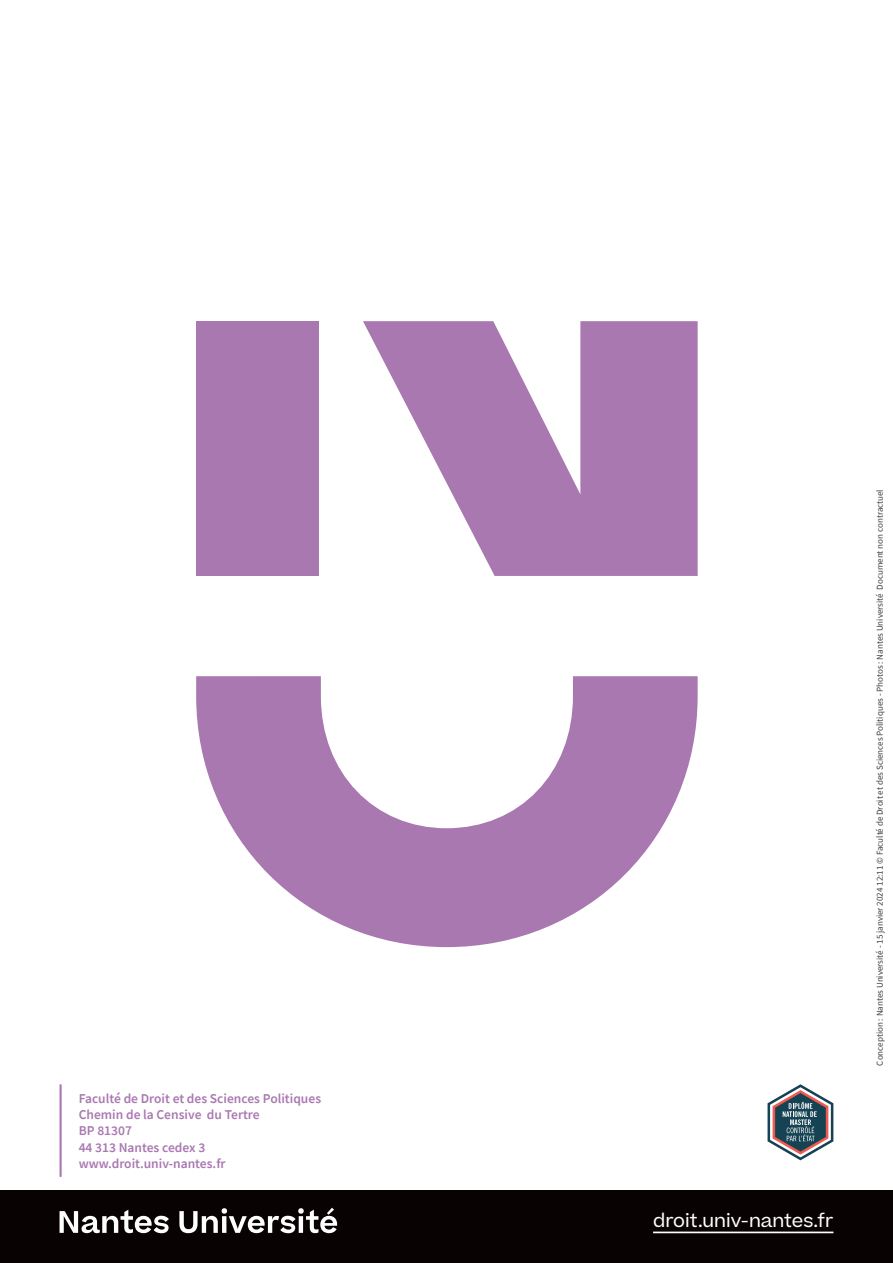
<style>
.page{position:relative;width:893px;height:1263px;background:#fff}
.page>*{position:absolute;margin:0;border:0;box-sizing:border-box;transform-origin:0 0}
.t1{font:18px "Beatrice";color:#fff}
.info_4e_couv{font:600 13.5px "Source Sans Pro";color:#a978b1}
.t2{font:9px "Source Sans Pro";color:#3a4044}
</style>
<div class="page">
<svg style="left:196px;top:676px;width:502px;height:271px;fill:#a978b1"></svg>
<svg style="left:363px;top:321px;width:335px;height:255px;fill:#a978b1"></svg>
<div style="left:196px;top:321px;width:122px;height:255px;background:#a978b1"></div>
<hr style="left:60px;top:1084px;width:2px;height:93px;background:#a978b1">
<svg style="left:767px;top:1084px;width:66px;height:76px"></svg>
<div style="left:0;top:1191px;width:893px;height:72px;background:#080302"></div>
<svg style="left:60px;top:1208px;width:277px;height:25px"></svg>
<hr style="left:653px;top:1231px;width:180px;height:2px;background:#fff">
<p class="info_4e_couv" style="left:79px;top:1090px;width:244px">Faculté de Droit et des Sciences Politiques</p>
<p class="info_4e_couv" style="left:79px;top:1106px;width:182px">Chemin de la Censive du Tertre</p>
<p class="info_4e_couv" style="left:79px;top:1122px;width:55px">BP 81307</p>
<p class="info_4e_couv" style="left:79px;top:1138px;width:128px">44 313 Nantes cedex 3</p>
<p class="info_4e_couv" style="left:79px;top:1154px;width:148px">www.droit.univ-nantes.fr</p>
<p class="t2" style="left:874px;top:1065px;width:578px;rotate:-90deg">Conception : Nantes Université - 15 janvier 2024 12:11 © Faculté de Droit et des Sciences Politiques - Photos : Nantes Université Document non contractuel</p>
<p class="t1" style="left:653px;top:1208px;width:182px">droit.univ-nantes.fr</p>
</div>
